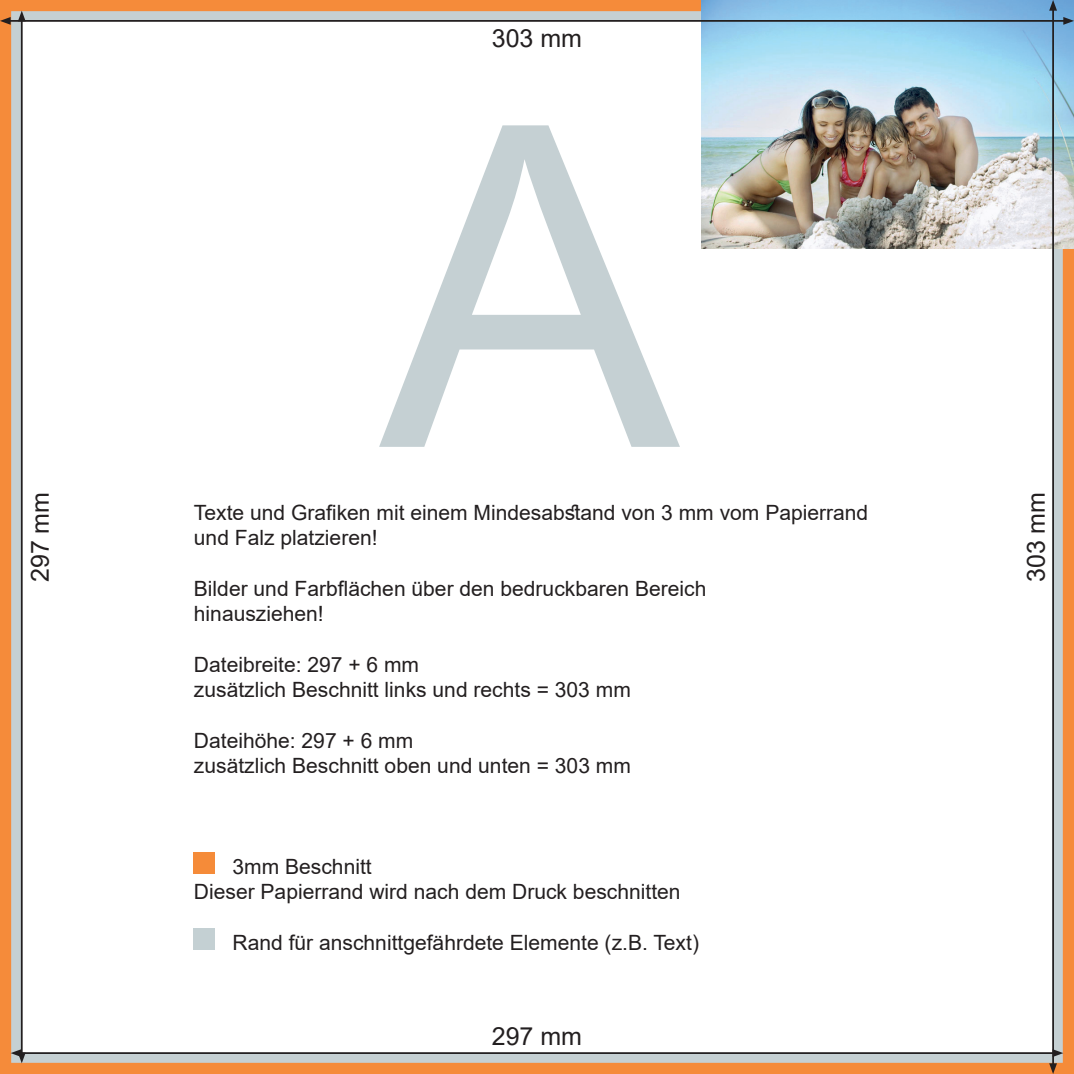
<style>
.page{position:relative;width:1074px;height:1074px;background:#fff}
.page>*{position:absolute;margin:0;border:0;box-sizing:border-box;transform-origin:0 0}
.t1{font:449px "Arial";color:#c5d0d3}
.t2{font:25px "Arial";color:#231f20}
.t3{font:21px/25.2px "Arial";color:#231f20}
</style>
<div class="page">
<div style="left:0;top:0;width:1074px;height:1074px;border:21px solid #c5d0d3"></div>
<div style="left:0;top:0;width:1074px;height:1074px;border:11px solid #f58b3a"></div>
<img style="left:701px;top:0;width:373px;height:248px">
<hr style="left:18px;top:1052px;width:1037px;height:2px;background:#231f20">
<svg style="left:1054px;top:1049px;width:9px;height:8px"></svg>
<hr style="left:1052px;top:7px;width:2px;height:1059px;background:#231f20">
<svg style="left:1049px;top:0;width:8px;height:11px"></svg>
<svg style="left:1049px;top:1063px;width:8px;height:11px"></svg>
<hr style="left:21px;top:18px;width:2px;height:1037px;background:#231f20">
<svg style="left:18px;top:11px;width:8px;height:9px"></svg>
<svg style="left:11px;top:1049px;width:15px;height:14px"></svg>
<hr style="left:7px;top:20px;width:1059px;height:2px;background:#231f20">
<svg style="left:0;top:17px;width:11px;height:8px"></svg>
<svg style="left:1063px;top:17px;width:11px;height:8px"></svg>
<img style="left:194px;top:852px;width:21px;height:22px">
<p class="t2" style="left:23px;top:582px;width:92px;rotate:-90deg">297 mm</p>
<p class="t2" style="left:492px;top:20px;width:92px">303 mm</p>
<h1 class="t1" style="left:380px;top:-20px;width:301px">A</h1>
<p class="t3" style="left:194px;top:500px;width:676px">Texte und Grafiken mit einem Mindesabstand von 3 mm vom Papierrand und Falz platzieren!</p>
<p class="t3" style="left:194px;top:576px;width:514px">Bilder und Farbflächen über den bedruckbaren Bereich hinausziehen!</p>
<p class="t3" style="left:194px;top:651px;width:438px">Dateibreite: 297 + 6 mm<br>zusätzlich Beschnitt links und rechts = 303 mm</p>
<p class="t3" style="left:194px;top:727px;width:438px">Dateihöhe: 297 + 6 mm<br>zusätzlich Beschnitt oben und unten = 303 mm</p>
<p class="t3" style="left:194px;top:853px;width:488px;text-indent:39px">3mm Beschnitt<br>Dieser Papierrand wird nach dem Druck beschnitten</p>
<p class="t3" style="left:232px;top:929px;width:468px">Rand für anschnittgefährdete Elemente (z.B. Text)</p>
<p class="t2" style="left:492px;top:1018px;width:92px">297 mm</p>
<p class="t2" style="left:1018px;top:582px;width:92px;rotate:-90deg">303 mm</p>
</div>
